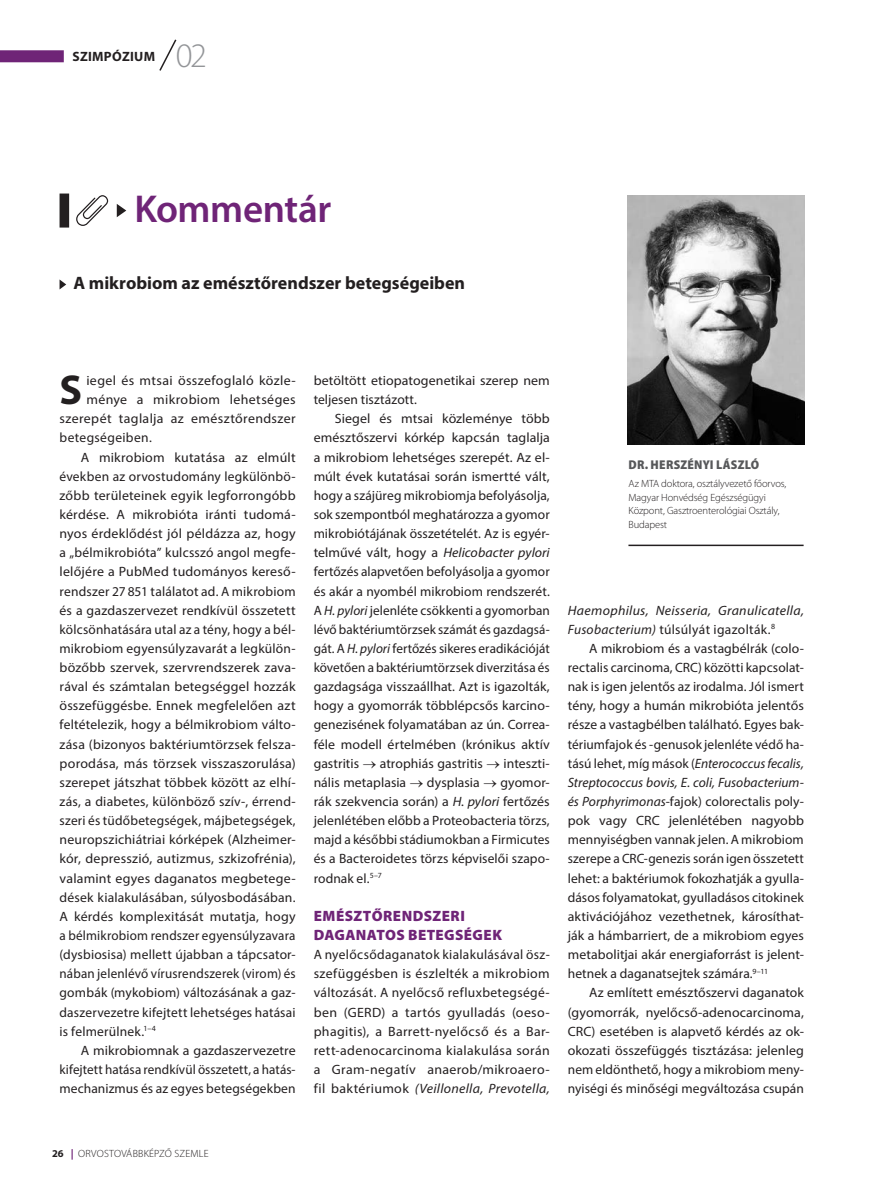
<style>
.page{position:relative;width:889px;height:1191px;background:#fff}
.page>*{position:absolute;margin:0;border:0;box-sizing:border-box;transform-origin:0 0}
.kenyér_iniciálé{font:700 41.85px "Myriad Pro";color:#231f20}
.főcím{font:600 39px "Myriad Pro";letter-spacing:-.01em;color:#6f2477}
.t1{font:300 34.5px "Myriad Pro";color:#939598}
.kommentár_cím{font:700 18px "Myriad Pro";color:#231f20}
.alcím_1{font:900 15px/19.2px "Myriad Pro";letter-spacing:.025em;color:#6f2477}
.kenyér{font:13.5px/19.2px "Myriad Pro";letter-spacing:.005em;color:#231f20;text-align:justify}
.kenyér_tompa{font:13.5px/19.2px "Myriad Pro";letter-spacing:.025em;color:#231f20;text-align:justify}
.kenyér_iniciálé-2{font:13.5px "Myriad Pro";letter-spacing:.025em;color:#231f20}
.kenyér_tompa-2{font:italic 13.5px/19.2px "Myriad Pro";letter-spacing:.02em;color:#231f20}
.t2{font:700 13.5px "Myriad Pro";letter-spacing:.02em;color:#231f20}
.t3{font:900 semi-condensed 12.75px "Myriad Pro";letter-spacing:.02em;color:#57585a}
.t4{font:300 10.5px/13.5px "Myriad Pro";letter-spacing:-.01em;color:#231f20}
.t5{font:300 10.5px "Myriad Pro";letter-spacing:.02em;color:#231f20}
.s1{font-style:italic}
.s2{font-style:normal}
.s3{font-weight:700}
.s4{font-weight:700;color:#6f2477}
</style>
<div class="page">
<div style="left:0;top:50px;width:64px;height:12px;background:#6f2477"></div>
<svg style="left:159px;top:39px;width:18px;height:32px"></svg>
<div style="left:60px;top:193px;width:9px;height:34px;background:#231f20"></div>
<svg style="left:76px;top:195px;width:32px;height:31px"></svg>
<svg style="left:117px;top:204px;width:9px;height:13px"></svg>
<img style="left:627px;top:196px;width:177px;height:248px">
<hr style="left:628px;top:544px;width:175px;height:2px;background:#231f20">
<svg style="left:60px;top:280px;width:6px;height:9px"></svg>
<p class="t2" style="left:72px;top:48px;width:84px">SZIMPÓZIUM</p>
<h3 class="t1" style="left:176px;top:37px;width:33px">02</h3>
<p class="főcím" style="left:134px;top:184px;width:198px">Kommentár</p>
<p class="kommentár_cím" style="left:74px;top:272px;width:393px">A mikrobiom az emésztőrendszer betegségeiben</p>
<p class="kenyér_iniciálé" style="left:60px;top:363px;width:24px">S</p>
<p class="kenyér_iniciálé-2" style="left:86px;top:372px;width:211px">iegel és mtsai összefoglaló közle-</p>
<p class="kenyér_iniciálé-2" style="left:86px;top:391px;width:211px">ménye a mikrobiom lehetséges</p>
<p class="kenyér_iniciálé-2" style="left:60px;top:410px;width:238px">szerepét taglalja az emésztőrendszer</p>
<p class="kenyér_iniciálé-2" style="left:60px;top:429px;width:94px">betegségeiben.</p>
<p class="kenyér" style="left:60px;top:447px;width:238px;text-indent:21px">A mikrobiom kutatása az elmúlt években az orvostudomány legkülönbö&shy;zőbb területeinek egyik legforrongóbb kérdése. A mikrobióta iránti tudomá&shy;nyos érdeklődést jól példázza az, hogy a „bélmikrobióta” kulcsszó angol megfe&shy;lelőjére a PubMed tudományos kereső&shy;rendszer 27 851 találatot ad. A mikrobiom és a gazdaszervezet rendkívül összetett kölcsönhatására utal az a tény, hogy a bél&shy;mikrobiom egyensúlyzavarát a legkülön&shy;bözőbb szervek, szervrendszerek zava&shy;rával és számtalan betegséggel hozzák összefüggésbe. Ennek megfelelően azt feltételezik, hogy a bélmikrobiom válto&shy;zása (bizonyos baktériumtörzsek felsza&shy;porodása, más törzsek visszaszorulása) szerepet játszhat többek között az elhí&shy;zás, a diabetes, különböző szív-, érrend&shy;szeri és tüdőbetegségek, májbetegségek, neuropszichiátriai kórképek (Alzheimer&shy;kór, depresszió, autizmus, szkizofrénia), valamint egyes daganatos megbetege&shy;dések kialakulásában, súlyosbodásában.<br>A kérdés komplexitását mutatja, hogy a bélmikrobiom rendszer egyensúlyzavara (dysbiosisa) mellett újabban a tápcsator&shy;nában jelenlévő vírusrendszerek (virom) és gombák (mykobiom) változásának a gaz&shy;daszervezetre kifejtett lehetséges hatásai is felmerülnek.<sup>1–4</sup></p>
<p class="kenyér" style="left:60px;top:1040px;width:238px;text-indent:21px">A mikrobiomnak a gazdaszervezetre kifejtett hatása rendkívül összetett, a hatás&shy;mechanizmus és az egyes betegségekben</p>
<p class="kenyér" style="left:314px;top:370px;width:238px">betöltött etiopatogenetikai szerep nem teljesen tisztázott.</p>
<p class="kenyér" style="left:314px;top:409px;width:238px;text-indent:21px">Siegel és mtsai közleménye több emésztőszervi kórkép kapcsán taglalja a mikrobiom lehetséges szerepét. Az el&shy;múlt évek kutatásai során ismertté vált, hogy a szájüreg mikrobiomja befolyásolja, sok szempontból meghatározza a gyomor mikrobiótájának összetételét. Az is egyér&shy;telművé vált, hogy a <span class="s1">Helicobacter pylori </span>fertőzés alapvetően befolyásolja a gyomor és akár a nyombél mikrobiom rendszerét.<br>A <span class="s1">H. pylori</span> jelenléte csökkenti a gyomorban lévő baktériumtörzsek számát és gazdagsá&shy;gát. A <span class="s1">H. pylori</span> fertőzés sikeres eradikációját követően a baktériumtörzsek diverzitása és gazdagsága visszaállhat. Azt is igazolták, hogy a gyomorrák többlépcsős karcino&shy;genezisének folyamatában az ún. Correa&shy;féle modell értelmében (krónikus aktív gastritis → atrophiás gastritis → inteszti&shy;nális metaplasia → dysplasia → gyomor&shy;rák szekvencia során) a <span class="s1">H. pylori</span> fertőzés jelenlétében előbb a Proteobacteria törzs, majd a későbbi stádiumokban a Firmicutes és a Bacteroidetes törzs képviselői szapo&shy;rodnak el.<sup>5–7</sup></p>
<p class="alcím_1" style="left:314px;top:906px;width:190px">EMÉSZTŐRENDSZERI<br>DAGANATOS BETEGSÉGEK</p>
<p class="kenyér_tompa" style="left:314px;top:944px;width:238px">A nyelőcsődaganatok kialakulásával ös - szefüggésben is észlelték a mikrobiom változását. A nyelőcső refluxbetegségé&shy;ben (GERD) a tartós gyulladás (oeso&shy;phagitis), a Barrett-nyelőcső és a Bar&shy;rett-adenocarcinoma kialakulása során a Gram-negatív anaerob/mikroaero&shy;fil baktériumok <span class="s1">(Veillonella, Prevotella,</span></p>
<p class="t3" style="left:628px;top:458px;width:132px">DR. HERSZÉNYI LÁSZLÓ</p>
<p class="t4" style="left:628px;top:477px;width:159px">Az MTA doktora, osztályvezető főorvos,<br>Magyar Honvédség Egészségügyi<br>Központ, Gasztroenterológiai Osztály,<br>Budapest</p>
<p class="kenyér_tompa-2" style="left:568px;top:600px;width:238px">Haemophilus, Neisseria, Granulicatella,<br>Fusobacterium) <span class="s2">túlsúlyát igazolták.</span><sup>8</sup></p>
<p class="kenyér" style="left:568px;top:638px;width:238px;text-indent:21px">A mikrobiom és a vastagbélrák (colo&shy;rectalis carcinoma, CRC) közötti kapcsolat&shy;nak is igen jelentős az irodalma. Jól ismert tény, hogy a humán mikrobióta jelentős része a vastagbélben található. Egyes bak&shy;tériumfajok és -genusok jelenléte védő ha&shy;tású lehet, míg mások (<span class="s1">Enterococcus fecalis, Streptococcus bovis, E. coli, Fusobacterium&shy;és Porphyrimonas</span>-fajok) colorectalis poly&shy;pok vagy CRC jelenlétében nagyobb mennyiségben vannak jelen. A mikrobiom szerepe a CRC-genezis során igen összetett lehet: a baktériumok fokozhatják a gyulla&shy;dásos folyamatokat, gyulladásos citokinek aktivációjához vezethetnek, károsíthat&shy;ják a hámbarriert, de a mikrobiom egyes metabolitjai akár energiaforrást is jelent&shy;hetnek a daganatsejtek számára.<sup>9–11</sup></p>
<p class="kenyér" style="left:568px;top:983px;width:238px;text-indent:21px">Az említett emésztőszervi daganatok (gyomorrák, nyelőcső-adenocarcinoma, CRC) esetében is alapvető kérdés az ok&shy;okozati összefüggés tisztázása: jelenleg nem eldönthető, hogy a mikrobiom men - nyiségi és minőségi megváltozása csupán</p>
<p class="t5" style="left:52px;top:1148px;width:158px"><span class="s3">26</span> <span class="s4">|</span> ORVOSTOVÁBBKÉPZŐ SZEMLE</p>
</div>
